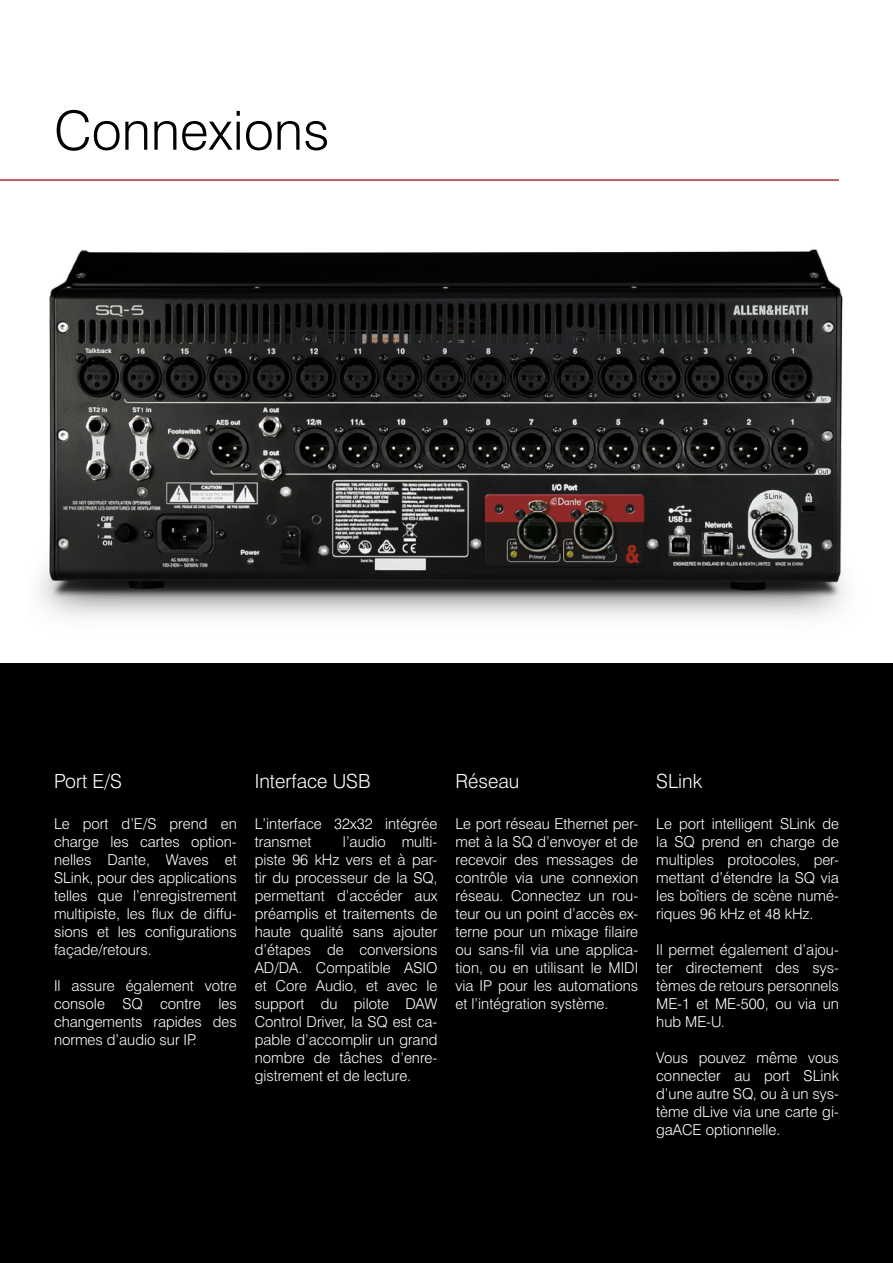
<style>
.page{position:relative;width:893px;height:1263px;background:#fff}
.page>*{position:absolute;margin:0;border:0;box-sizing:border-box;transform-origin:0 0}
.t1{font:300 54px "Swiss 721 BT";color:#000}
.t2{font:300 19.5px "Swiss 721 BT";color:#fff}
.t3{font:300 15px/18px "Swiss 721 BT";color:#fff;text-align:justify}
</style>
<div class="page">
<div style="left:0;top:663px;width:893px;height:600px;background:#000"></div>
<img style="left:40px;top:249px;width:805px;height:368px">
<hr style="left:0;top:179px;width:839px;height:2px;background:#af2e36">
<p class="t1" style="left:54px;top:98px;width:277px">Connexions</p>
<p class="t2" style="left:54px;top:769px;width:69px">Port E/S</p>
<p class="t3" style="left:54px;top:814px;width:184px">Le port d’E/S prend en charge les cartes option&shy;nelles Dante, Waves et SLink, pour des applications telles que l’enregistrement multipiste, les flux de diffu&shy;sions et les configurations façade/retours.</p>
<p class="t3" style="left:54px;top:976px;width:184px">Il assure également votre console SQ contre les changements rapides des normes d’audio sur IP.</p>
<p class="t2" style="left:255px;top:769px;width:117px">Interface USB</p>
<p class="t3" style="left:255px;top:814px;width:184px">L’interface 32x32 intégrée transmet</p>
<p class="t3" style="left:255px;top:832px;width:184px;text-indent:88px">l’audio multi&shy;piste 96 kHz vers et à par&shy;tir du processeur de la SQ, permettant d’accéder aux préamplis et traitements de haute qualité sans ajouter d’étapes de conversions AD/DA. Compatible ASIO et Core Audio, et avec le support du pilote DAW Control Driver, la SQ est ca&shy;pable d’accomplir un grand nombre de tâches d’enre&shy;gistrement et de lecture.</p>
<p class="t2" style="left:455px;top:769px;width:65px">Réseau</p>
<p class="t3" style="left:455px;top:814px;width:184px">Le port réseau Ethernet per&shy;met à la SQ d’envoyer et de recevoir des messages de contrôle via une connexion réseau. Connectez un rou&shy;teur ou un point d’accès ex&shy;terne pour un mixage filaire ou sans-fil via une applica&shy;tion, ou en utilisant le MIDI via IP pour les automations et l’intégration système.</p>
<p class="t2" style="left:656px;top:769px;width:47px">SLink</p>
<p class="t3" style="left:656px;top:814px;width:184px">Le port intelligent SLink de la SQ prend en charge de multiples protocoles, per&shy;mettant d’étendre la SQ via les boîtiers de scène numé&shy;riques 96 kHz et 48 kHz.</p>
<p class="t3" style="left:656px;top:940px;width:184px">Il permet également d’ajou&shy;ter directement des sys&shy;tèmes de retours personnels ME-1 et ME-500, ou via un hub ME-U.</p>
<p class="t3" style="left:656px;top:1048px;width:184px">Vous pouvez même vous connecter au port SLink d’une autre SQ, ou à un sys&shy;tème dLive via une carte gi&shy;gaACE optionnelle.</p>
</div>
